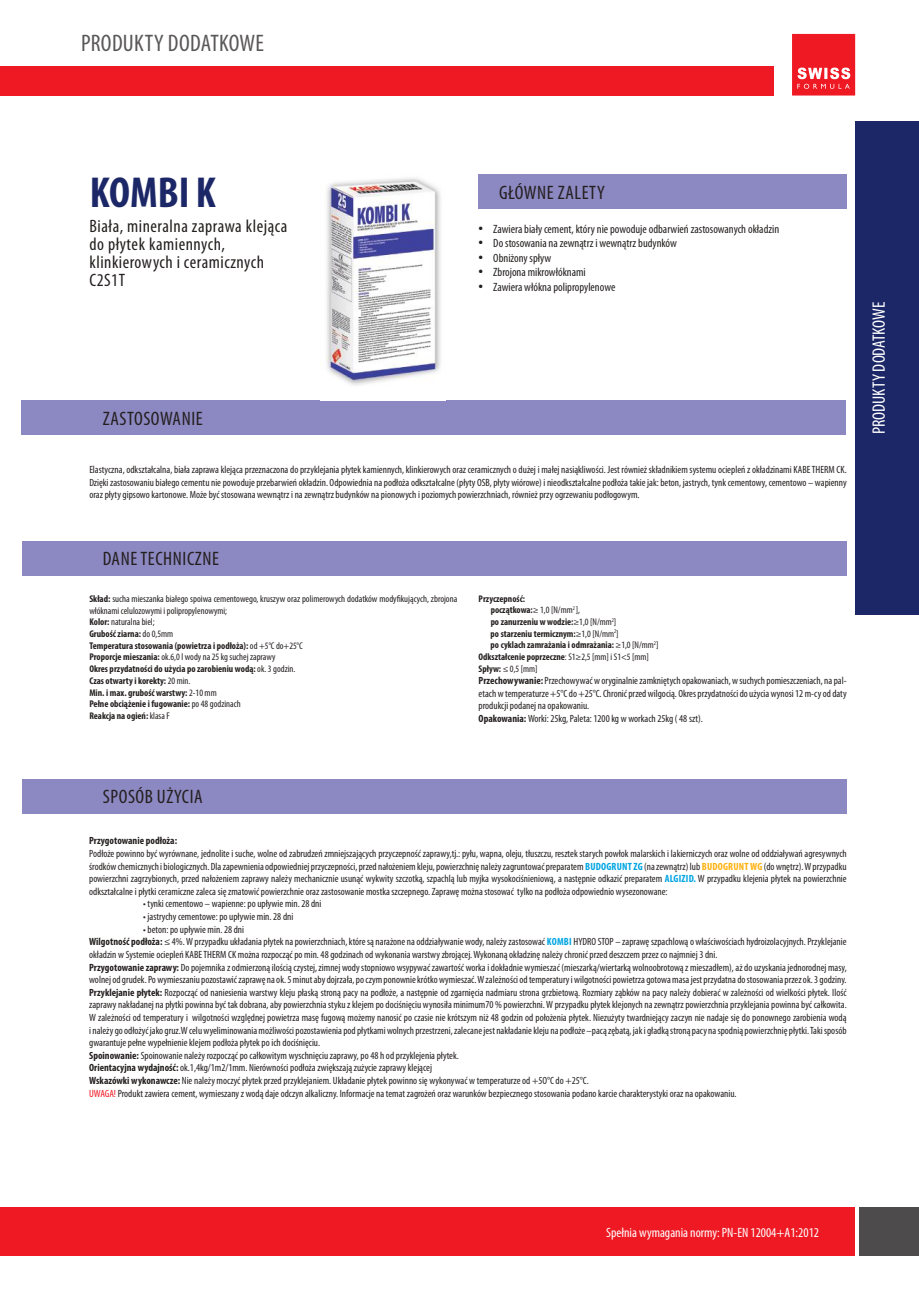
<style>
.page{position:relative;width:919px;height:1289px;background:#fff}
.page>*{position:absolute;margin:0;border:0;box-sizing:border-box;transform-origin:0 0}
.t1{font:700 condensed 43.5px "Myriad Pro";color:#1c2767}
.t2{font:condensed 24px "Myriad Pro";letter-spacing:.01em;color:#5a5758}
.t3{font:condensed 19.5px "Myriad Pro";letter-spacing:.03em;color:#241f1f}
.t4{font:condensed 18px/18px "Myriad Pro";letter-spacing:.03em;color:#241f1f}
.t5{font:condensed 18px "Myriad Pro";letter-spacing:-.005em;color:#fff}
.t6{font:condensed 13.5px "Myriad Pro";color:#fff}
.t7{font:condensed 12px "Myriad Pro";color:#241f1f}
.t8{font:condensed 10.5px/12.6px "Myriad Pro";color:#241f1f;text-align:justify}
.t9{font:700 condensed 10.5px "Myriad Pro";color:#241f1f}
.t10{font:condensed 9.75px/11.7px "Myriad Pro";color:#241f1f}
.t11{font:700 condensed 9.6px "Myriad Pro";color:#241f1f}
.t12{font:condensed 9.6px "Myriad Pro";color:#241f1f}
.s1{font-size:18px}
.s2{font-weight:700}
.s3{font-weight:400}
.s4{font-weight:700;color:#00a5e2}
.s5{font-weight:700;color:#ffb10f}
.s6{color:#ef1923}
</style>
<div class="page">
<div style="left:22px;top:400px;width:823px;height:34px;background:#8c88c1"></div>
<div style="left:22px;top:541px;width:824px;height:34px;background:#8c88c1"></div>
<div style="left:22px;top:779px;width:824px;height:34px;background:#8c88c1"></div>
<div style="left:478px;top:175px;width:368px;height:34px;background:#8c88c1"></div>
<div style="left:0;top:1207px;width:855px;height:49px;background:#ef1923"></div>
<svg style="left:792px;top:34px;width:63px;height:62px;background:#f0323b"></svg>
<div style="left:0;top:66px;width:773px;height:29px;background:#ef1923"></div>
<div style="left:859px;top:1207px;width:59px;height:49px;background:#4e4b4c"></div>
<div style="left:855px;top:121px;width:63px;height:493px;background:#1c2767"></div>
<img style="left:326px;top:178px;width:115px;height:208px">
<h2 class="t2" style="left:81px;top:28px;width:184px">PRODUKTY DODATKOWE</h2>
<h1 class="t1" style="left:90px;top:166px;width:127px">KOMBI K</h1>
<h3 class="t4" style="left:89px;top:216px;width:199px">Biała, mineralna zaprawa klejąca do płytek kamiennych, klinkierowych i ceramicznych<br>C2S1T</h3>
<p class="t7" style="left:478px;top:222px;width:302px"><span class="s1">•</span> Zawiera biały cement, który nie powoduje odbarwień zastosowanych okładzin</p>
<h3 class="t3" style="left:499px;top:181px;width:107px">GŁÓWNE ZALETY</h3>
<p class="t7" style="left:478px;top:236px;width:200px"><span class="s1">•</span> Do stosowania na zewnątrz i wewnątrz budynków</p>
<p class="t7" style="left:478px;top:250px;width:74px"><span class="s1">•</span> Obniżony spływ</p>
<p class="t7" style="left:478px;top:265px;width:109px"><span class="s1">•</span> Zbrojona mikrowłóknami</p>
<p class="t7" style="left:478px;top:279px;width:138px"><span class="s1">•</span> Zawiera włókna polipropylenowe</p>
<h3 class="t3" style="left:103px;top:406px;width:101px">ZASTOSOWANIE</h3>
<p class="t8" style="left:89px;top:463px;width:758px">Elastyczna, odkształcalna, biała zaprawa klejąca przeznaczona do przyklejania płytek kamiennych, klinkierowych oraz ceramicznych o dużej i małej nasiąkliwości. Jest również składnikiem systemu ociepleń z okładzinami KABE THERM CK.<br>Dzięki zastosowaniu białego cementu nie powoduje przebarwień okładzin. Odpowiednia na podłoża odkształcalne (płyty OSB, płyty wiórowe) i nieodkształcalne podłoża takie jak: beton, jastrych, tynk cementowy, cementowo – wapienny oraz płyty gipsowo kartonowe. Może być stosowana wewnątrz i na zewnątrz budynków na pionowych i poziomych powierzchniach, również przy ogrzewaniu podłogowym.</p>
<h3 class="t3" style="left:103px;top:547px;width:118px">DANE TECHNICZNE</h3>
<p class="t10" style="left:89px;top:592px;width:369px"><span class="s2">Skład:</span> sucha mieszanka białego spoiwa cementowego, kruszyw oraz polimerowych dodatków modyfikujących, zbrojona włóknami celulozowymi i polipropylenowymi;<br><span class="s2">Kolor:</span> naturalna biel;<br><span class="s2">Grubość ziarna:</span> do 0,5mm<br><span class="s2">Temperatura stosowania (powietrza i podłoża):</span> od +5<sup>o</sup>C do+25<sup>o</sup>C<br><span class="s2">Proporcje mieszania:</span> ok.6,0 l wody na 25 kg suchej zaprawy<br><span class="s2">Okres przydatności do użycia po zarobieniu wodą:</span> ok. 3 godzin.<br><span class="s2">Czas otwarty i korekty:</span> 20 min.<br><span class="s2">Min. i max. grubość warstwy:</span> 2-10 mm<br><span class="s2">Pełne obciążenie i fugowanie:</span> po 48 godzinach</p>
<p class="t11" style="left:89px;top:709px;width:82px">Reakcja na ogień: <span class="s3">klasa F</span></p>
<p class="t11" style="left:478px;top:592px;width:48px">Przyczepność:</p>
<p class="t11" style="left:490px;top:604px;width:91px">początkowa:<span class="s3">≥ 1,0 [N/mm</span><sup>2</sup> <span class="s3">],</span></p>
<p class="t11" style="left:490px;top:616px;width:127px">po zanurzeniu w wodzie:<span class="s3">≥1,0 [N/mm</span><sup>2</sup><span class="s3">]</span></p>
<p class="t11" style="left:490px;top:627px;width:130px">po starzeniu termicznym:<span class="s3">≥1,0 [N/mm</span><sup>2</sup><span class="s3">]</span></p>
<p class="t11" style="left:490px;top:639px;width:169px">po cyklach zamrażania i odmrażania: <span class="s3">≥1,0 [N/mm</span><sup>2</sup><span class="s3">]</span></p>
<p class="t11" style="left:478px;top:650px;width:172px">Odkształcenie poprzeczne<span class="s3">: S1≥2,5 [mm] i S1&lt;5 [mm]</span></p>
<p class="t12" style="left:478px;top:662px;width:61px"><span class="s2">Spływ:</span> ≤ 0,5 [mm]</p>
<p class="t8" style="left:478px;top:674px;width:369px;text-align:left"><span class="s2">Przechowywanie:</span> Przechowywać w oryginalnie zamkniętych opakowaniach, w suchych pomieszczeniach, na pal&shy;etach w temperaturze +5°C do +25°C. Chronić przed wilgocią. Okres przydatności do użycia wynosi 12 m-cy od daty produkcji podanej na opakowaniu.<br><span class="s2">Opakowania:</span> Worki: 25kg, Paleta: 1200 kg w workach 25kg ( 48 szt).</p>
<h3 class="t3" style="left:103px;top:785px;width:101px">SPOSÓB UŻYCIA</h3>
<p class="t9" style="left:89px;top:834px;width:89px">Przygotowanie podłoża:</p>
<p class="t8" style="left:89px;top:847px;width:759px">Podłoże powinno być wyrównane, jednolite i suche, wolne od zabrudzeń zmniejszających przyczepność zaprawy,tj.: pyłu, wapna, oleju, tłuszczu, resztek starych powłok malarskich i lakierniczych oraz wolne od oddziaływań agresywnych środków chemicznych i biologicznych. Dla zapewnienia odpowiedniej przyczepności, przed nałożeniem kleju, powierzchnię należy zagruntować preparatem <span class="s4">BUDOGRUNT ZG</span> (na zewnątrz) lub <span class="s5">BUDOGRUNT WG</span> (do wnętrz). W przypadku powierzchni zagrzybionych, przed nałożeniem zaprawy należy mechanicznie usunąć wykwity szczotką, szpachlą lub myjka wysokociśnieniową, a następnie odkazić preparatem <span class="s4">ALGIZID.</span> W przypadku klejenia płytek na powierzchnie odkształcalne i płytki ceramiczne zaleca się zmatowić powierzchnie oraz zastosowanie mostka szczepnego. Zaprawę można stosować tylko na podłoża odpowiednio wysezonowane:</p>
<p class="t8" style="left:143px;top:897px;width:180px">• tynki cementowo – wapienne: po upływie min. 28 dni</p>
<p class="t8" style="left:143px;top:910px;width:152px">• jastrychy cementowe: po upływie min. 28 dni</p>
<p class="t8" style="left:89px;top:922px;width:759px;text-align:left;text-indent:54px">• beton: po upływie min. 28 dni<br><span class="s2">Wilgotność podłoża:</span> ≤ 4%. W przypadku układania płytek na powierzchniach, które są narażone na oddziaływanie wody, należy zastosować <span class="s4">KOMBI</span> HYDRO STOP – zaprawę szpachlową o właściwościach hydroizolacyjnych. Przyklejanie okładzin w Systemie ociepleń KABE THERM CK można rozpocząć po min. 48 godzinach od wykonania warstwy zbrojącej. Wykonaną okładzinę należy chronić przed deszczem przez co najmniej 3 dni.<br><span class="s2">Przygotowanie zaprawy:</span> Do pojemnika z odmierzoną ilością czystej, zimnej wody stopniowo wsypywać zawartość worka i dokładnie wymieszać (mieszarką/wiertarką wolnoobrotową z mieszadłem), aż do uzyskania jednorodnej masy, wolnej od grudek. Po wymieszaniu pozostawić zaprawę na ok. 5 minut aby dojrzała, po czym ponownie krótko wymieszać. W zależności od temperatury i wilgotności powietrza gotowa masa jest przydatna do stosowania przez ok. 3 godziny.<br><span class="s2">Przyklejanie płytek:</span> Rozpocząć od naniesienia warstwy kleju płaską stroną pacy na podłoże, a następnie od zgarnięcia nadmiaru strona grzbietową. Rozmiary ząbków na pacy należy dobierać w zależności od wielkości płytek. Ilość zaprawy nakładanej na płytki powinna być tak dobrana, aby powierzchnia styku z klejem po dociśnięciu wynosiła minimum70 % powierzchni. W przypadku płytek klejonych na zewnątrz powierzchnia przyklejania powinna być całkowita.<br>W zależności od temperatury i wilgotności względnej powietrza masę fugową możemy nanosić po czasie nie krótszym niż 48 godzin od położenia płytek. Niezużyty twardniejący zaczyn nie nadaje się do ponownego zarobienia wodą i należy go odłożyć jako gruz.W celu wyeliminowania możliwości pozostawienia pod płytkami wolnych przestrzeni, zalecane jest nakładanie kleju na podłoże –pacą zębatą, jak i gładką stroną pacy na spodnią powierzchnię płytki. Taki sposób gwarantuje pełne wypełnienie klejem podłoża płytek po ich dociśnięciu.<br><span class="s2">Spoinowanie:</span> Spoinowanie należy rozpocząć po całkowitym wyschnięciu zaprawy, po 48 h od przyklejenia płytek.<br><span class="s2">Orientacyjna wydajność:</span> ok.1,4kg/1m2/1mm. Nierówności podłoża zwiększają zużycie zaprawy klejącej<br><span class="s2">Wskazówki wykonawcze:</span> Nie należy moczyć płytek przed przyklejaniem. Układanie płytek powinno się wykonywać w temperaturze od +5O°C do +25°C.<br><span class="s6">UWAGA!</span> Produkt zawiera cement, wymieszany z wodą daje odczyn alkaliczny. Informacje na temat zagrożeń oraz warunków bezpiecznego stosowania podano karcie charakterystyki oraz na opakowaniu.</p>
<h3 class="t5" style="left:868px;top:434px;width:133px;rotate:-90deg">PRODUKTY DODATKOWE</h3>
<p class="t6" style="left:606px;top:1224px;width:214px">Spełnia wymagania normy: PN-EN 12004+A1:2012</p>
</div>
